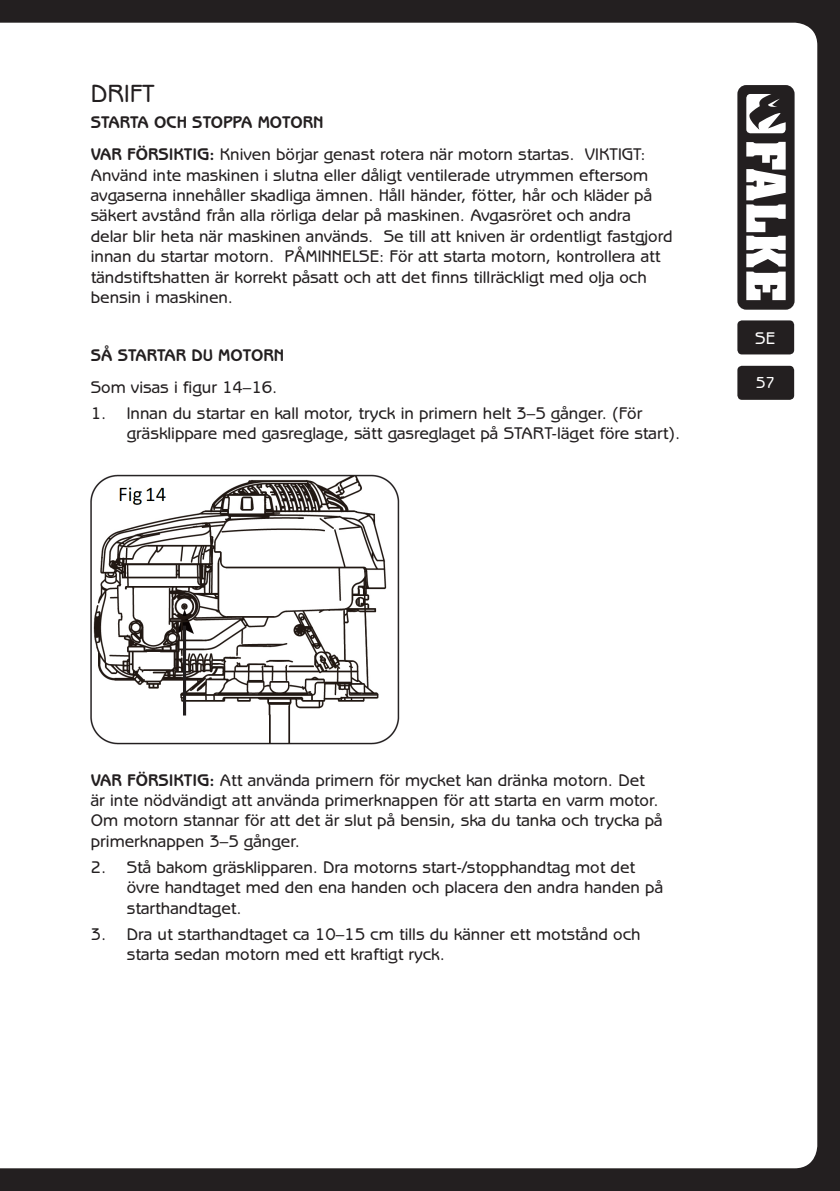
<style>
.page{position:relative;width:840px;height:1191px;background:#fff}
.page>*{position:absolute;margin:0;border:0;box-sizing:border-box;transform-origin:0 0}
.Brød_bold{font:500 25px "Benguiat Gothic LT";color:#231f20}
.Brød{font:500 17px/20.4px "Benguiat Gothic LT";color:#231f20}
.Punktopstilling{font:500 17px/20.4px "Benguiat Gothic LT";color:#231f20}
.Bold{font:700 17px "Benguiat Gothic LT";color:#231f20}
.t1{font:500 17px "Benguiat Gothic LT";color:#fff}
.t2{font:500 16px "Benguiat Gothic LT";color:#fff}
.s1{font-weight:700}
</style>
<div class="page">
<div style="left:0;top:0;width:839px;height:1191px;background:#231f20"></div>
<div style="left:1px;top:23px;width:815px;height:1145px;background:#fff"></div>
<svg style="left:0;top:23px;width:1px;height:1145px"></svg>
<svg style="left:737px;top:85px;width:57px;height:225px"></svg>
<div style="left:737px;top:366px;width:56px;height:34px;background:#231f20;border-radius:5px"></div>
<div style="left:737px;top:320px;width:56px;height:34px;background:#231f20;border-radius:5px"></div>
<img style="left:91px;top:474px;width:308px;height:271px">
<p class="Brød_bold" style="left:91px;top:79px;width:65px">DRIFT</p>
<p class="Bold" style="left:91px;top:113px;width:234px">STARTA OCH STOPPA MOTORN</p>
<p class="Brød" style="left:91px;top:144px;width:583px"><span class="s1">VAR FÖRSIKTIG:</span> Kniven börjar genast rotera när motorn startas. VIKTIGT:<br>Använd inte maskinen i slutna eller dåligt ventilerade utrymmen eftersom avgaserna innehåller skadliga ämnen. Håll händer, fötter, hår och kläder på säkert avstånd från alla rörliga delar på maskinen. Avgasröret och andra<br>delar blir heta när maskinen används. Se till att kniven är ordentligt fastgjord innan du startar motorn. PÅMINNELSE: För att starta motorn, kontrollera att tändstiftshatten är korrekt påsatt och att det finns tillräckligt med olja och bensin i maskinen.</p>
<p class="Bold" style="left:91px;top:345px;width:195px">SÅ STARTAR DU MOTORN</p>
<p class="Brød" style="left:91px;top:377px;width:188px">Som visas i figur 14–16.</p>
<p class="Brød" style="left:127px;top:403px;width:554px;text-indent:-36px">1. Innan du startar en kall motor, tryck in primern helt 3–5 gånger. (För gräsklippare med gasreglage, sätt gasreglaget på START-läget före start).</p>
<p class="t1" style="left:754px;top:328px;width:21px">SE</p>
<p class="t2" style="left:755px;top:373px;width:21px">57</p>
<p class="Punktopstilling" style="left:91px;top:769px;width:573px"><span class="s1">VAR FÖRSIKTIG:</span> Att använda primern för mycket kan dränka motorn. Det är inte nödvändigt att använda primerknappen för att starta en varm motor.<br>Om motorn stannar för att det är slut på bensin, ska du tanka och trycka på primerknappen 3–5 gånger.</p>
<p class="Brød" style="left:127px;top:857px;width:537px;text-indent:-36px">2. Stå bakom gräsklipparen. Dra motorns start-/stopphandtag mot det övre handtaget med den ena handen och placera den andra handen på starthandtaget.</p>
<p class="Brød" style="left:127px;top:924px;width:515px;text-indent:-36px">3. Dra ut starthandtaget ca 10–15 cm tills du känner ett motstånd och starta sedan motorn med ett kraftigt ryck.</p>
</div>
